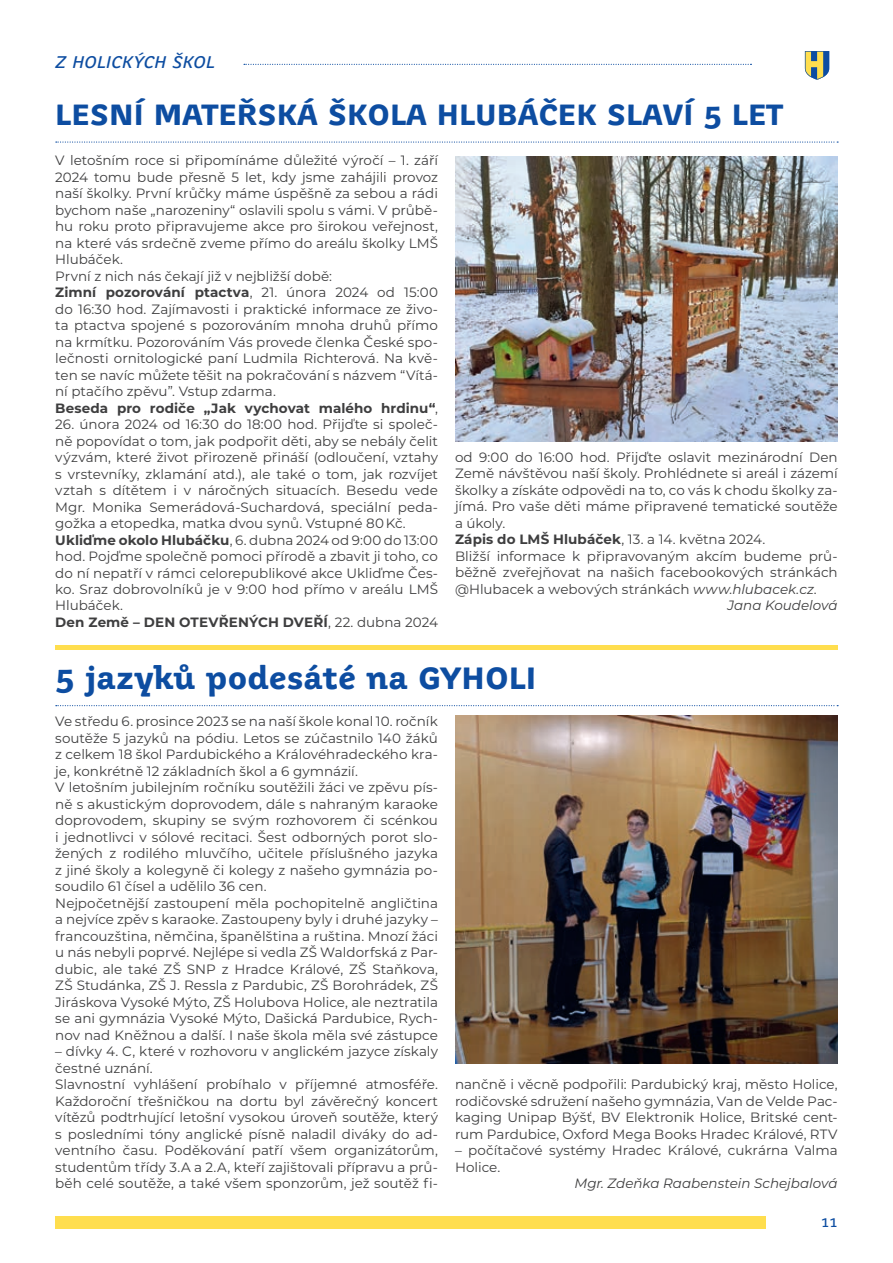
<style>
.page{position:relative;width:893px;height:1263px;background:#fff}
.page>*{position:absolute;margin:0;border:0;box-sizing:border-box;transform-origin:0 0}
.t1{font:700 30px "Juvenis Text";color:#0d4da1}
.t2{font:700 28.5px "Juvenis Text";color:#0d4da1}
.t3{font:italic 16.5px "Juvenis Text";letter-spacing:.01em;color:#0d4da1}
.t4{font:13.5px/16.5px "Montserrat";color:#3e3e3f}
.t5{font:italic 13.5px "Montserrat";color:#3e3e3f}
.t6{font:13.5px "Juvenis Text";color:#0d4da1}
.s1{font-weight:700}
.s2{font-style:italic}
</style>
<div class="page">
<svg style="left:244px;top:64px;width:507px;height:1px"></svg>
<svg style="left:805px;top:51px;width:24px;height:29px"></svg>
<div style="left:55px;top:1216px;width:710px;height:13px;background:#ffde4e"></div>
<div style="left:55px;top:645px;width:783px;height:5px;background:#ffde4e"></div>
<svg style="left:56px;top:141px;width:782px;height:2px"></svg>
<svg style="left:56px;top:705px;width:782px;height:1px"></svg>
<img style="left:455px;top:156px;width:383px;height:285px">
<img style="left:455px;top:715px;width:383px;height:348px">
<p class="t3" style="left:55px;top:52px;width:161px">Z HOLICKÝCH ŠKOL</p>
<h2 class="t2" style="left:55px;top:97px;width:729px">LESNÍ MATEŘSKÁ ŠKOLA HLUBÁČEK SLAVÍ 5 LET</h2>
<p class="t4" style="left:55px;top:151px;width:384px">V letošním roce si připomínáme důležité výročí – 1. září 2024 tomu bude přesně 5 let, kdy jsme zahájili provoz naší školky. První krůčky máme úspěšně za sebou a rádi bychom naše „narozeniny“ oslavili spolu s vámi. V průbě&shy;hu roku proto připravujeme akce pro širokou veřejnost, na které vás srdečně zveme přímo do areálu školky LMŠ Hlubáček.<br>První z nich nás čekají již v nejbližší době:<br><span class="s1">Zimní pozorování ptactva</span>, 21. února 2024 od 15:00 do 16:30 hod. Zajímavosti i praktické informace ze živo&shy;ta ptactva spojené s pozorováním mnoha druhů přímo na krmítku. Pozorováním Vás provede členka České spo&shy;lečnosti ornitologické paní Ludmila Richterová. Na kvě&shy;ten se navíc můžete těšit na pokračování s názvem “Vítá&shy;ní ptačího zpěvu”. Vstup zdarma.<br><span class="s1">Beseda pro rodiče „Jak vychovat malého hrdinu“</span>,</p>
<p class="t4" style="left:55px;top:415px;width:384px">26. února 2024 od 16:30 do 18:00 hod. Přijďte si společ&shy;ně popovídat o tom, jak podpořit děti, aby se nebály čelit výzvám, které život přirozeně přináší (odloučení, vztahy s vrstevníky, zklamání atd.), ale také o tom, jak rozvíjet vztah s dítětem i v náročných situacích. Besedu vede Mgr. Monika Semerádová-Suchardová, speciální peda&shy;gožka a etopedka, matka dvou synů. Vstupné 80 Kč.<br><span class="s1">Ukliďme okolo Hlubáčku</span>, 6. dubna 2024 od 9:00 do 13:00 hod. Pojďme společně pomoci přírodě a zbavit ji toho, co do ní nepatří v rámci celorepublikové akce Ukliďme Čes&shy;ko. Sraz dobrovolníků je v 9:00 hod přímo v areálu LMŠ Hlubáček.<br><span class="s1">Den Země – DEN OTEVŘENÝCH DVEŘÍ</span>, 22. dubna 2024</p>
<p class="t4" style="left:455px;top:448px;width:384px">od 9:00 do 16:00 hod. Přijďte oslavit mezinárodní Den</p>
<p class="t4" style="left:455px;top:465px;width:384px">Země návštěvou naší školy. Prohlédnete si areál i zázemí</p>
<p class="t4" style="left:455px;top:481px;width:384px">školky a získáte odpovědi na to, co vás k chodu školky za-</p>
<p class="t4" style="left:455px;top:498px;width:384px">jímá. Pro vaše děti máme připravené tematické soutěže</p>
<p class="t4" style="left:455px;top:514px;width:52px">a úkoly.</p>
<p class="t4" style="left:455px;top:531px;width:312px"><span class="s1">Zápis do LMŠ Hlubáček</span>, 13. a 14. května 2024.</p>
<p class="t4" style="left:455px;top:547px;width:384px">Bližší informace k připravovaným akcím budeme prů-</p>
<p class="t4" style="left:455px;top:564px;width:384px">běžně zveřejňovat na našich facebookových stránkách</p>
<p class="t4" style="left:455px;top:580px;width:363px">@Hlubacek a webových stránkách <span class="s2">www.hlubacek.cz</span>.</p>
<p class="t5" style="left:727px;top:596px;width:112px">Jana Koudelová</p>
<h1 class="t1" style="left:55px;top:659px;width:483px">5 jazyků podesáté na GYHOLI</h1>
<p class="t4" style="left:55px;top:712px;width:384px">Ve středu 6. prosince 2023 se na naší škole konal 10. ročník soutěže 5 jazyků na pódiu. Letos se zúčastnilo 140 žáků z celkem 18 škol Pardubického a Královéhradeckého kra&shy;je, konkrétně 12 základních škol a 6 gymnázií.<br>V letošním jubilejním ročníku soutěžili žáci ve zpěvu pís&shy;ně s akustickým doprovodem, dále s nahraným karaoke doprovodem, skupiny se svým rozhovorem či scénkou i jednotlivci v sólové recitaci. Šest odborných porot slo&shy;žených z rodilého mluvčího, učitele příslušného jazyka z jiné školy a kolegyně či kolegy z našeho gymnázia po&shy;soudilo 61 čísel a udělilo 36 cen.<br>Nejpočetnější zastoupení měla pochopitelně angličtina a nejvíce zpěv s karaoke. Zastoupeny byly i druhé jazyky – francouzština, němčina, španělština a ruština. Mnozí žáci u nás nebyli poprvé. Nejlépe si vedla ZŠ Waldorfská z Par&shy;dubic, ale také ZŠ SNP z Hradce Králové, ZŠ Staňkova, ZŠ Studánka, ZŠ J. Ressla z Pardubic, ZŠ Borohrádek, ZŠ Jiráskova Vysoké Mýto, ZŠ Holubova Holice, ale neztratila se ani gymnázia Vysoké Mýto, Dašická Pardubice, Rych&shy;nov nad Kněžnou a další. I naše škola měla své zástupce</p>
<p class="t4" style="left:55px;top:1042px;width:384px">– dívky 4. C, které v rozhovoru v anglickém jazyce získaly čestné uznání.<br>Slavnostní vyhlášení probíhalo v příjemné atmosféře.<br>Každoroční třešničkou na dortu byl závěrečný koncert vítězů podtrhující letošní vysokou úroveň soutěže, který s posledními tóny anglické písně naladil diváky do ad&shy;ventního času. Poděkování patří všem organizátorům, studentům třídy 3.A a 2.A, kteří zajištovali přípravu a prů&shy;běh celé soutěže, a také všem sponzorům, jež soutěž fi-</p>
<p class="t4" style="left:455px;top:1075px;width:384px;text-align:justify">nančně i věcně podpořili: Pardubický kraj, město Holice, rodičovské sdružení našeho gymnázia, Van de Velde Pac&shy;kaging Unipap Býšť, BV Elektronik Holice, Britské cent&shy;rum Pardubice, Oxford Mega Books Hradec Králové, RTV</p>
<p class="t4" style="left:455px;top:1141px;width:384px">– počítačové systémy Hradec Králové, cukrárna Valma<br>Holice.</p>
<p class="t5" style="left:574px;top:1174px;width:265px">Mgr. Zdeňka Raabenstein Schejbalová</p>
<p class="t6" style="left:821px;top:1214px;width:18px">11</p>
</div>
